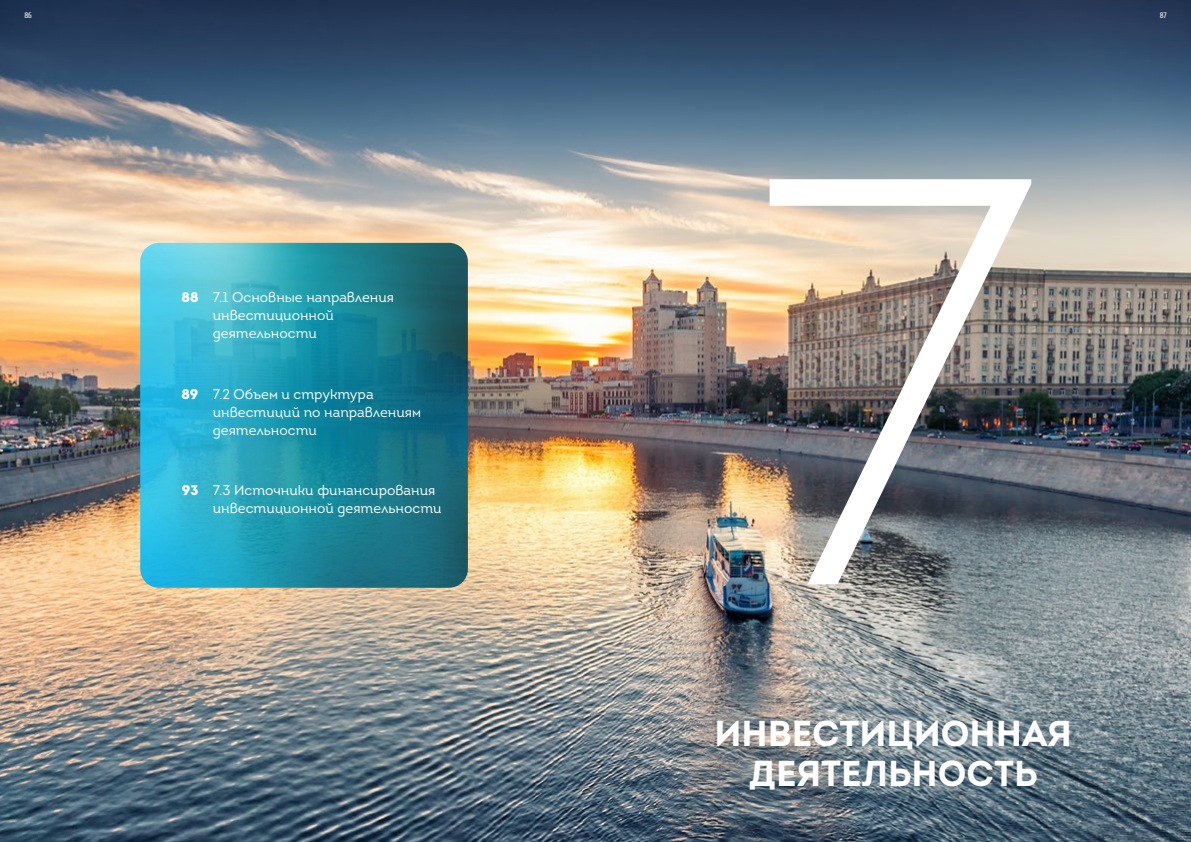
<style>
.page{position:relative;width:1191px;height:842px;background:#fff}
.page>*{position:absolute;margin:0;border:0;box-sizing:border-box;transform-origin:0 0}
.t1{font:578.9px "Intro Light Caps";color:#fff}
.t2{font:700 36px/40px "Intro";color:#fff;text-align:center}
.t3{font:17.6px "Intro Book Alt";color:#fff}
.t4{font:14px/18px "Intro Book Alt";color:#fff}
.t5{font:14px "Intro";color:#fff}
.t6{font:8px "Cuprum";color:#fff}
</style>
<div class="page">
<img style="left:0;top:0;width:1191px;height:842px">
<img style="left:140px;top:243px;width:328px;height:345px">
<p class="t6" style="left:24px;top:11px;width:9px">86</p>
<p class="t6" style="left:1159px;top:11px;width:8px">87</p>
<p class="t5" style="left:181px;top:289px;width:18px">88</p>
<p class="t4" style="left:213px;top:288px;width:183px">7.1 Основные направления инвестиционной деятельности</p>
<p class="t3" style="left:246px;top:320px;width:31px">756</p>
<p class="t5" style="left:181px;top:385px;width:18px">89</p>
<p class="t4" style="left:213px;top:385px;width:209px">7.2 Объем и структура инвестиций по направлениям деятельности</p>
<p class="t5" style="left:182px;top:482px;width:18px">93</p>
<p class="t4" style="left:213px;top:481px;width:230px">7.3 Источники финансирования инвестиционной деятельности</p>
<h1 class="t1" style="left:745px;top:23px;width:297px">7</h1>
<h2 class="t2" style="left:714px;top:713px;width:359px">ИНВЕСТИЦИОННАЯ<br>ДЕЯТЕЛЬНОСТЬ</h2>
</div>
